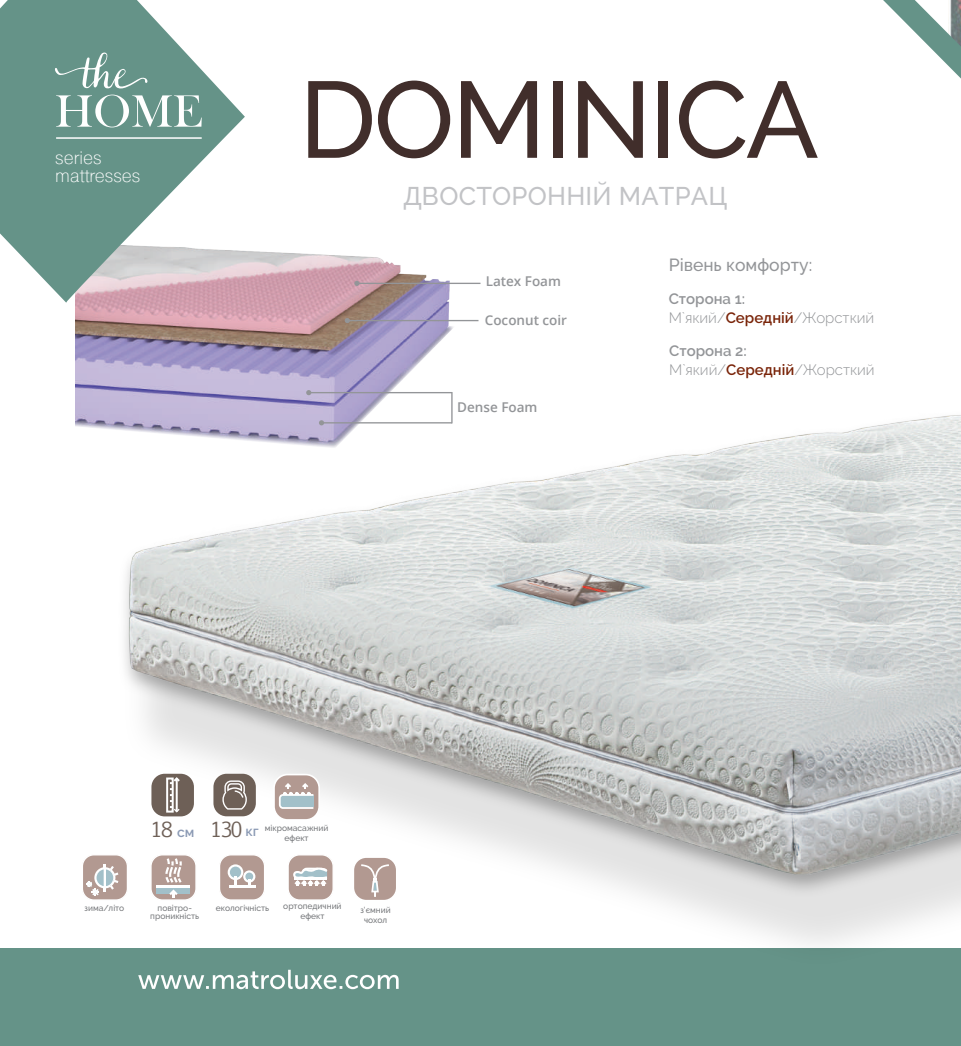
<style>
.page{position:relative;width:961px;height:1046px;background:#fff}
.page>*{position:absolute;margin:0;border:0;box-sizing:border-box;transform-origin:0 0}
.t1{font:500 108px "Raleway";letter-spacing:-.025em;color:#412e2b}
.t2{font:500 25.5px "Raleway";letter-spacing:.01em;color:#c2c3c6}
.t3{font:18px/18px "Pragmatica Light C";color:#fff}
.t4{font:500 17.55px "Raleway";color:#939598}
.t5{font:300 15px/18.9px "Raleway";color:#939598}
.t6{font:600 13.5px "Open Sans";color:#939598}
.t7{font:500 8.55px/10.2px "Raleway";color:#76787b;text-align:center}
.s1{font-weight:600}
.s2{font-weight:600;color:#7a250a}
.s3{font-family:"Euphemia CAS";font-weight:400;font-size:19.95px;color:#6e6057}
.s4{font-weight:600;font-size:13.95px;color:#8b9ab4}
</style>
<div class="page">
<div style="left:0;top:948px;width:961px;height:98px;background:#659388"></div>
<svg style="left:883px;top:0;width:78px;height:79px"></svg>
<img style="left:124px;top:415px;width:837px;height:575px">
<div style="left:151px;top:774px;width:43px;height:42px;background:#6e6057;border-radius:13px"></div>
<div style="left:166px;top:778px;width:8px;height:35px;border:2px solid #fff"></div>
<svg style="left:170px;top:777px;width:10px;height:36px"></svg>
<div style="left:213px;top:774px;width:43px;height:42px;background:#6e6057;border-radius:13px"></div>
<svg style="left:222px;top:780px;width:25px;height:30px"></svg>
<svg style="left:273px;top:774px;width:47px;height:47px"></svg>
<svg style="left:150px;top:854px;width:47px;height:47px"></svg>
<svg style="left:219px;top:854px;width:46px;height:47px"></svg>
<hr style="left:229px;top:886px;width:26px;height:2px;background:#fff">
<svg style="left:83px;top:854px;width:45px;height:47px"></svg>
<svg style="left:287px;top:854px;width:47px;height:47px"></svg>
<svg style="left:353px;top:856px;width:45px;height:45px"></svg>
<img style="left:75px;top:251px;width:383px;height:206px">
<hr style="left:349px;top:320px;width:129px;height:1px;background:#939598">
<svg style="left:345px;top:318px;width:5px;height:5px"></svg>
<hr style="left:358px;top:283px;width:122px;height:1px;background:#939598">
<svg style="left:354px;top:281px;width:5px;height:5px"></svg>
<hr style="left:310px;top:392px;width:142px;height:1px;background:#939598">
<svg style="left:306px;top:390px;width:5px;height:5px"></svg>
<hr style="left:323px;top:422px;width:129px;height:2px;background:#939598">
<svg style="left:319px;top:420px;width:5px;height:5px"></svg>
<hr style="left:451px;top:392px;width:2px;height:31px;background:#939598">
<svg style="left:0;top:0;width:245px;height:304px;fill:#659388"></svg>
<svg style="left:55px;top:52px;width:93px;height:37px;background:#7ba299"></svg>
<svg style="left:56px;top:95px;width:146px;height:32px"></svg>
<hr style="left:56px;top:137px;width:146px;height:2px;background:#fff">
<h3 class="t3" style="left:55px;top:149px;width:87px">series mattresses</h3>
<h1 class="t1" style="left:299px;top:57px;width:521px">DOMINICA</h1>
<h2 class="t2" style="left:403px;top:181px;width:325px">ДВОСТОРОННІЙ МАТРАЦ</h2>
<h3 class="t6" style="left:486px;top:272px;width:77px">Latex Foam</h3>
<h3 class="t6" style="left:485px;top:311px;width:84px">Coconut coir</h3>
<h3 class="t6" style="left:457px;top:398px;width:82px">Dense Foam</h3>
<h3 class="t4" style="left:669px;top:255px;width:145px">Рівень комфорту:</h3>
<h3 class="t5" style="left:669px;top:290px;width:207px"><span class="s1">Сторона 1:<br></span>М`який/<span class="s2">Середній</span>/Жорсткий</h3>
<h3 class="t5" style="left:669px;top:341px;width:207px"><span class="s1">Сторона 2:<br></span>М`який/<span class="s2">Середній</span>/Жорсткий</h3>
<p class="t7" style="left:285px;top:823px;width:45px;text-align:left;text-indent:-134px"><span class="s3">18</span> <span class="s4">см</span> <span class="s3">130</span> <span class="s4">кг</span> мікромасажний ефект</p>
<p class="t7" style="left:85px;top:902px;width:41px">зима/літо</p>
<p class="t7" style="left:283px;top:901px;width:60px">ортопедичний ефект</p>
<p class="t7" style="left:150px;top:904px;width:51px;line-height:7.9px">повітро&shy;проникність</p>
<p class="t7" style="left:216px;top:902px;width:55px">екологічність</p>
<p class="t7" style="left:360px;top:905px;width:32px">з’ємний чохол</p>
</div>
